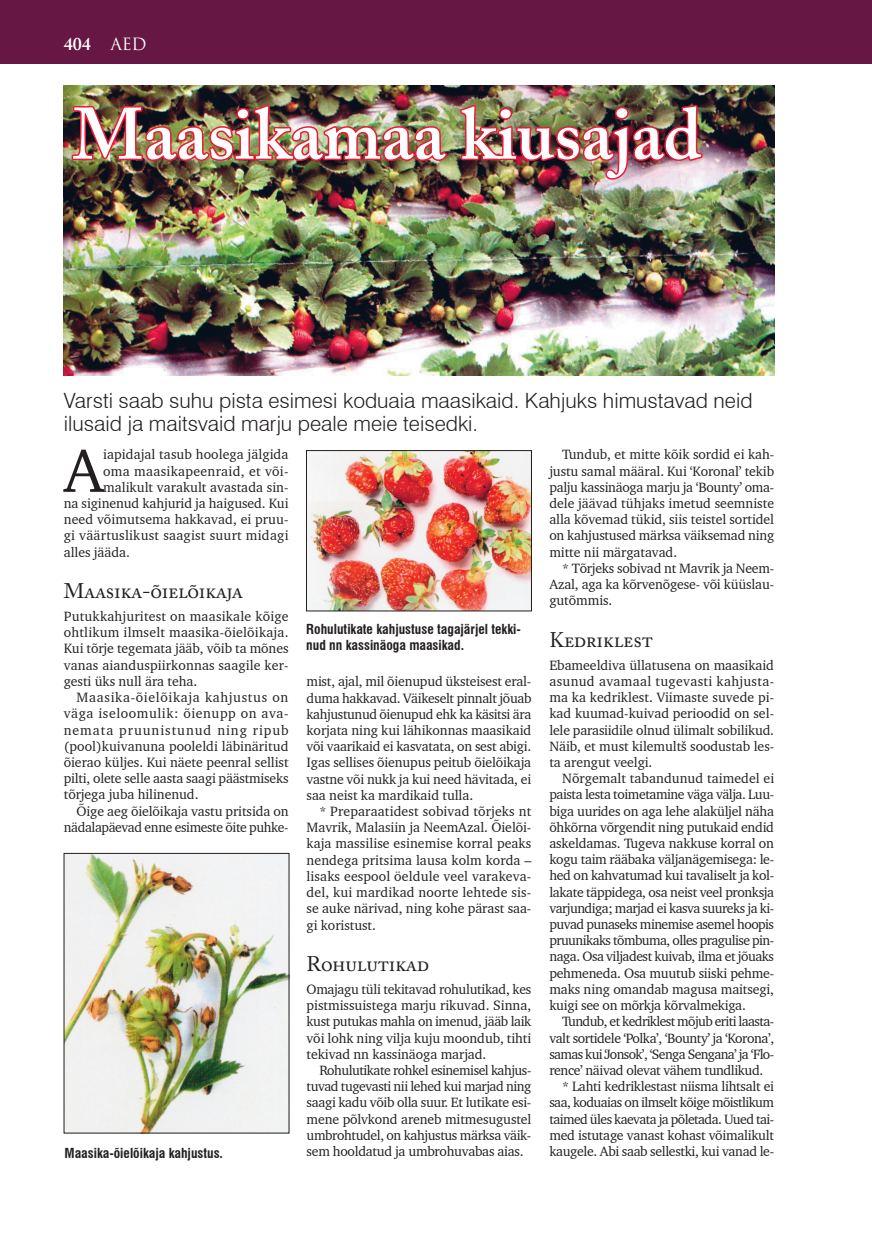
<style>
.page{position:relative;width:872px;height:1234px;background:#fff}
.page>*{position:absolute;margin:0;border:0;box-sizing:border-box;transform-origin:0 0}
.t1{font:600 72px "Adobe Caslon";color:#fff}
.t2{font:62.1px "Charter BT";color:#231f20}
.t3{font:300 21px/22.5px "Swiss 721 BT";color:#231f20}
.t4{font:21px "Adobe Caslon Regular SC";letter-spacing:-.015em;color:#231f20}
.t5{font:600 18px "Adobe Caslon";color:#fff}
.t6{font:13.8px/16.2px "Charter BT";letter-spacing:-.01em;color:#231f20;text-align:justify}
.t7{font:13.8px/16.2px "Charter BT";letter-spacing:-.03em;color:#231f20;text-align:right}
.t8{font:13.8px "Charter BT";letter-spacing:-.045em;color:#231f20}
.t9{font:13.8px "Charter BT";letter-spacing:-.04em;color:#231f20}
.t10{font:13.8px "Charter BT";letter-spacing:.02em;color:#231f20}
.t11{font:700 condensed 13.5px/16px "Swiss 721 BT";color:#231f20}
.s1{font-family:"Trajan Pro";font-weight:400;font-size:16.5px}
</style>
<div class="page">
<img style="left:64px;top:85px;width:710px;height:290px">
<div style="left:0;top:0;width:872px;height:64px;background:#671743"></div>
<img style="left:70px;top:103px;width:378px;height:64px">
<img style="left:458px;top:85px;width:247px;height:527px">
<img style="left:66px;top:855px;width:221px;height:275px">
<img style="left:308px;top:452px;width:221px;height:157px">
<div style="left:306px;top:450px;width:225px;height:161px;border:1px solid #231f20"></div>
<h3 class="t5" style="left:64px;top:33px;width:84px">404 <span class="s1">AED</span></h3>
<h1 class="t1" style="left:72px;top:91px;width:631px">Maasikamaa kiusajad</h1>
<h3 class="t3" style="left:64px;top:389px;width:690px">Varsti saab suhu pista esimesi koduaia maasikaid. Kahjuks himustavad neid ilusaid ja maitsvaid marju peale meie teisedki.</h3>
<h2 class="t2" style="left:64px;top:432px;width:41px">A</h2>
<p class="t6" style="left:103px;top:446px;width:187px">iapidajal tasub hoolega jälgida</p>
<p class="t10" style="left:103px;top:462px;width:187px">oma maasikapeenraid, et või-</p>
<p class="t6" style="left:103px;top:478px;width:187px">malikult varakult avastada sin-</p>
<p class="t6" style="left:64px;top:495px;width:226px">na siginenud kahjurid ja haigused. Kui</p>
<p class="t6" style="left:64px;top:511px;width:226px">need võimutsema hakkavad, ei pruu-</p>
<p class="t10" style="left:64px;top:527px;width:226px">gi väärtuslikust saagist suurt midagi</p>
<p class="t6" style="left:64px;top:543px;width:68px">alles jääda.</p>
<h3 class="t4" style="left:64px;top:579px;width:181px">Maasika-õielõikaja</h3>
<p class="t6" style="left:64px;top:607px;width:226px">Putukkahjuritest on maasikale kõige ohtlikum ilmselt maasika-õielõikaja.<br>Kui tõrje tegemata jääb, võib ta mõnes vanas aianduspiirkonnas saagile ker&shy;gesti üks null ära teha.</p>
<p class="t6" style="left:64px;top:688px;width:226px;text-indent:13px">Maasika-õielõikaja kahjustus on väga iseloomulik: õienupp on ava&shy;nemata pruunistunud ning ripub (pool)kuivanuna pooleldi läbinäritud õierao küljes. Kui näete peenral sellist pilti, olete selle aasta saagi päästmiseks tõrjega juba hilinenud.</p>
<p class="t7" style="left:64px;top:802px;width:226px">Õige aeg õielõikaja vastu pritsida on nädalapäevad enne esimeste õite puhke-</p>
<p class="t11" style="left:65px;top:1144px;width:160px">Maasika-õielõikaja kahjustus.</p>
<p class="t11" style="left:306px;top:620px;width:216px">Rohulutikate kahjustuse tagajärjel tekki&shy;nud nn kassinäoga maasikad.</p>
<p class="t6" style="left:306px;top:673px;width:226px">mist, ajal, mil õienupud üksteisest eral&shy;duma hakkavad. Väikeselt pinnalt jõuab kahjustunud õienupud ehk ka käsitsi ära korjata ning kui lähikonnas maasikaid või vaarikaid ei kasvatata, on sest abigi.<br>Igas sellises õienupus peitub õielõikaja vastne või nukk ja kui need hävitada, ei saa neist ka mardikaid tulla.</p>
<p class="t6" style="left:306px;top:802px;width:226px;text-indent:13px">* Preparaatidest sobivad tõrjeks nt Mavrik, Malasiin ja NeemAzal. Õielõi&shy;kaja massilise esinemise korral peaks nendega pritsima lausa kolm korda – lisaks eespool öeldule veel varakeva&shy;del, kui mardikad noorte lehtede sis&shy;se auke närivad, ning kohe pärast saa&shy;gi koristust.</p>
<h3 class="t4" style="left:306px;top:951px;width:124px">Rohulutikad</h3>
<p class="t6" style="left:306px;top:980px;width:226px">Omajagu tüli tekitavad rohulutikad, kes pistmissuistega marju rikuvad. Sinna, kust putukas mahla on imenud, jääb laik või lohk ning vilja kuju moondub, tihti tekivad nn kassinäoga marjad.</p>
<p class="t6" style="left:306px;top:1061px;width:226px;text-indent:13px">Rohulutikate rohkel esinemisel kahjus&shy;tuvad tugevasti nii lehed kui marjad ning saagi kadu võib olla suur. Et lutikate esi&shy;mene põlvkond areneb mitmesugustel umbrohtudel, on kahjustus märksa väik&shy;sem hooldatud ja umbrohuvabas aias.</p>
<p class="t6" style="left:549px;top:446px;width:226px;text-indent:13px">Tundub, et mitte kõik sordid ei kah&shy;justu samal määral. Kui ‘Koronal’ tekib palju kassinäoga marju ja ‘Bounty’ oma&shy;dele jäävad tühjaks imetud seemniste alla kõvemad tükid, siis teistel sortidel on kahjustused märksa väiksemad ning mitte nii märgatavad.</p>
<p class="t6" style="left:549px;top:559px;width:226px;text-indent:13px">* Tõrjeks sobivad nt Mavrik ja Neem-Azal, aga ka kõrvenõgese- või küüslau&shy;gutõmmis.</p>
<h3 class="t4" style="left:549px;top:627px;width:105px">Kedriklest</h3>
<p class="t6" style="left:549px;top:656px;width:226px">Ebameeldiva üllatusena on maasikaid asunud avamaal tugevasti kahjusta&shy;ma ka kedriklest. Viimaste suvede pi&shy;kad kuumad-kuivad perioodid on sel&shy;lele parasiidile olnud ülimalt sobilikud.<br>Näib, et must kilemultš soodustab les&shy;ta arengut veelgi.</p>
<p class="t6" style="left:549px;top:769px;width:226px;text-indent:13px">Nõrgemalt tabandunud taimedel ei paista lesta toimetamine väga välja. Luu&shy;biga uurides on aga lehe alaküljel näha õhkõrna võrgendit ning putukaid endid askeldamas. Tugeva nakkuse korral on kogu taim rääbaka väljanägemisega: le&shy;hed on kahvatumad kui tavaliselt ja kol&shy;lakate täppidega, osa neist veel pronksja varjundiga; marjad ei kasva suureks ja ki&shy;puvad punaseks minemise asemel hoopis pruunikaks tõmbuma, olles pragulise pin&shy;naga. Osa viljadest kuivab, ilma et jõuaks pehmeneda. Osa muutub siiski pehme&shy;maks ning omandab magusa maitsegi, kuigi see on mõrkja kõrvalmekiga.</p>
<p class="t8" style="left:562px;top:1012px;width:213px">Tundub, et kedriklest mõjub eriti laasta-</p>
<p class="t7" style="left:549px;top:1029px;width:226px">valt sortidele ‘Polka’, ‘Bounty’ ja ‘Korona’,</p>
<p class="t8" style="left:549px;top:1045px;width:226px">samas kui ‘Jonsok’, ‘Senga Sengana’ ja ‘Flo-</p>
<p class="t7" style="left:549px;top:1061px;width:215px">rence’ näivad olevat vähem tundlikud.</p>
<p class="t6" style="left:562px;top:1077px;width:213px">* Lahti kedriklestast niisma lihtsalt ei</p>
<p class="t9" style="left:549px;top:1093px;width:226px">saa, koduaias on ilmselt kõige mõistlikum</p>
<p class="t9" style="left:549px;top:1109px;width:226px">taimed üles kaevata ja põletada. Uued tai-</p>
<p class="t6" style="left:549px;top:1126px;width:226px">med istutage vanast kohast võimalikult</p>
<p class="t6" style="left:549px;top:1142px;width:226px">kaugele. Abi saab sellestki, kui vanad le-</p>
</div>
